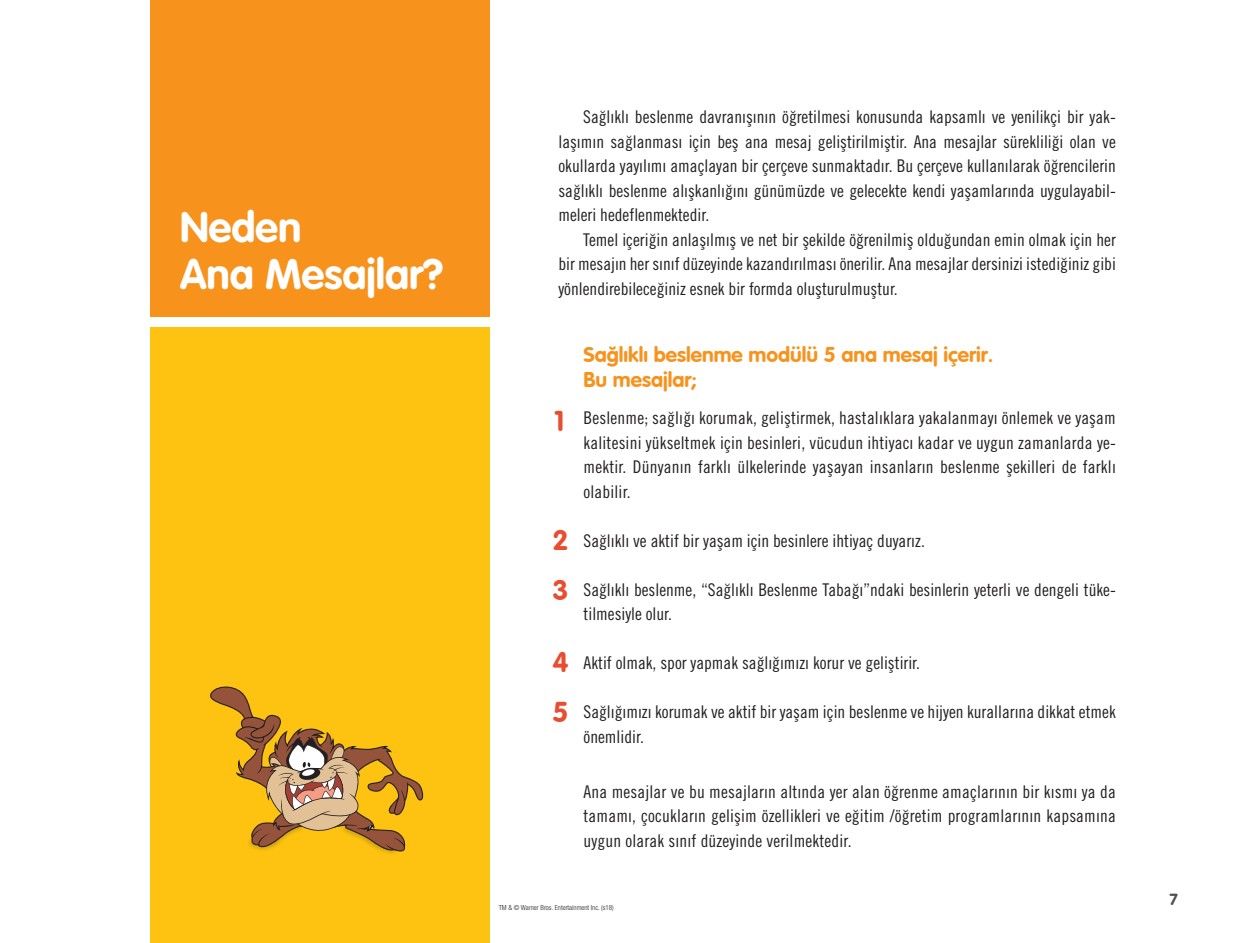
<style>
.page{position:relative;width:1241px;height:943px;background:#fff}
.page>*{position:absolute;margin:0;border:0;box-sizing:border-box;transform-origin:0 0}
.t1{font:700 42px/47.2px "VAG Rounded";color:#fff}
.t2{font:700 28px/50.1px "Vag Rounded";color:#e94d30}
.t3{font:700 21px/25.2px "Vag Rounded";color:#f7931d}
.t4{font:17.5px/24.5px "Amnesty Trade Gothic Condensed";color:#231f20;text-align:justify}
.t5{font:700 15.75px "Vag Rounded";color:#505052}
.t6{font:300 condensed 7px "Helvetica Neue LT Pro";color:#231f20}
</style>
<div class="page">
<div style="left:150px;top:0;width:339px;height:943px;background:#fec210"></div>
<div style="left:150px;top:0;width:339px;height:317px;background:#f7931d"></div>
<div style="left:150px;top:316px;width:339px;height:10px;background:#fff"></div>
<svg style="left:210px;top:686px;width:214px;height:168px"></svg>
<h1 class="t1" style="left:180px;top:203px;width:265px">Neden<br>Ana Mesajlar?</h1>
<p class="t4" style="left:558px;top:104px;width:559px;text-indent:25px">Sağlıklı beslenme davranışının öğretilmesi konusunda kapsamlı ve yenilikçi bir yak&shy;laşımın sağlanması için beş ana mesaj geliştirilmiştir. Ana mesajlar sürekliliği olan ve okullarda yayılımı amaçlayan bir çerçeve sunmaktadır. Bu çerçeve kullanılarak öğrencilerin sağlıklı beslenme alışkanlığını günümüzde ve gelecekte kendi yaşamlarında uygulayabil&shy;meleri hedeflenmektedir.</p>
<p class="t4" style="left:558px;top:227px;width:559px;text-indent:25px">Temel içeriğin anlaşılmış ve net bir şekilde öğrenilmiş olduğundan emin olmak için her bir mesajın her sınıf düzeyinde kazandırılması önerilir. Ana mesajlar dersinizi istediğiniz gibi yönlendirebileceğiniz esnek bir formda oluşturulmuştur.</p>
<h2 class="t2" style="left:554px;top:396px;width:12px">1</h2>
<h2 class="t2" style="left:552px;top:515px;width:18px">2<br>3</h2>
<h2 class="t2" style="left:552px;top:636px;width:18px">4<br>5</h2>
<p class="t3" style="left:583px;top:342px;width:411px">Sağlıklı beslenme modülü 5 ana mesaj içerir.<br>Bu mesajlar;</p>
<p class="t4" style="left:583px;top:405px;width:533px">Beslenme; sağlığı korumak, geliştirmek, hastalıklara yakalanmayı önlemek ve yaşam kalitesini yükseltmek için besinleri, vücudun ihtiyacı kadar ve uygun zamanlarda ye&shy;mektir. Dünyanın farklı ülkelerinde yaşayan insanların beslenme şekilleri de farklı olabilir.</p>
<p class="t4" style="left:583px;top:528px;width:343px">Sağlıklı ve aktif bir yaşam için besinlere ihtiyaç duyarız.</p>
<p class="t4" style="left:583px;top:577px;width:533px">Sağlıklı beslenme, “Sağlıklı Beslenme Tabağı”ndaki besinlerin yeterli ve dengeli tüke&shy;tilmesiyle olur.</p>
<p class="t4" style="left:583px;top:650px;width:338px">Aktif olmak, spor yapmak sağlığımızı korur ve geliştirir.</p>
<p class="t4" style="left:583px;top:699px;width:533px">Sağlığımızı korumak ve aktif bir yaşam için beslenme ve hijyen kurallarına dikkat etmek önemlidir.</p>
<p class="t4" style="left:583px;top:779px;width:533px">Ana mesajlar ve bu mesajların altında yer alan öğrenme amaçlarının bir kısmı ya da tamamı, çocukların gelişim özellikleri ve eğitim /öğretim programlarının kapsamına uygun olarak sınıf düzeyinde verilmektedir.</p>
<p class="t6" style="left:499px;top:903px;width:116px">TM &amp; © Warner Bros. Entertainment Inc. (s18)</p>
<p class="t5" style="left:1169px;top:889px;width:10px">7</p>
</div>
